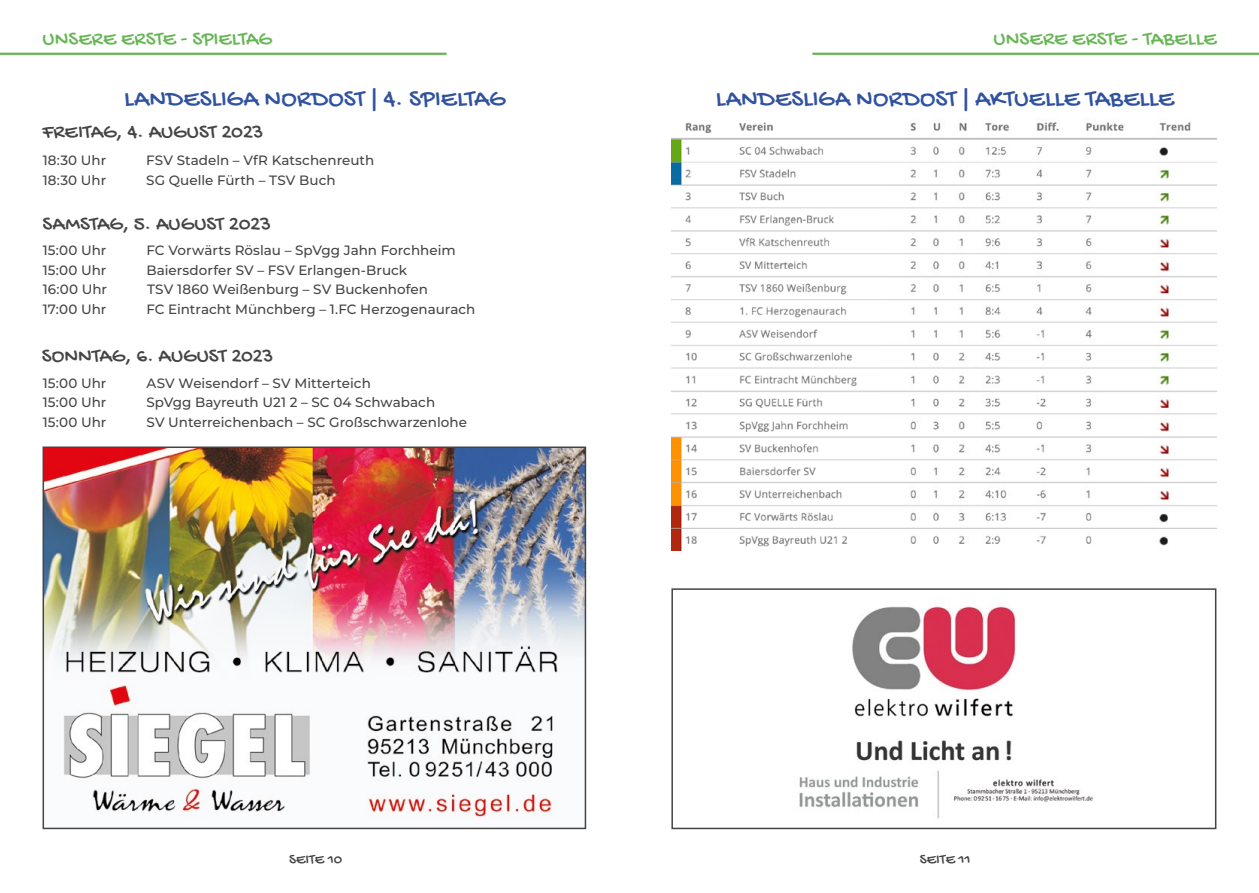
<style>
.page{position:relative;width:1259px;height:893px;background:#fff}
.page>*{position:absolute;margin:0;border:0;box-sizing:border-box;transform-origin:0 0}
.t1{font:25.5px "Gochi Hand";letter-spacing:.005em;color:#30529f}
.t2{font:21px "Gochi Hand";color:#454444}
.t3{font:21px "Gochi Hand";letter-spacing:.005em;color:#66b655}
.t4{font:15px "Gochi Hand";color:#454444}
.t5{font:500 13.5px "Montserrat";color:#454444}
</style>
<div class="page">
<hr style="left:0;top:53px;width:446px;height:2px;background:#66b655">
<hr style="left:812px;top:53px;width:447px;height:2px;background:#66b655">
<img style="left:46px;top:449px;width:537px;height:370px">
<div style="left:43px;top:446px;width:543px;height:383px;border:2px solid #454444"></div>
<img style="left:671px;top:122px;width:545px;height:429px">
<img style="left:799px;top:606px;width:295px;height:213px">
<div style="left:671px;top:588px;width:545px;height:241px;border:2px solid #454444"></div>
<h2 class="t3" style="left:43px;top:28px;width:231px">UNSERE ERSTE - SPIELTAG</h2>
<h1 class="t1" style="left:124px;top:85px;width:383px">LANDESLIGA NORDOST | 4. SPIELTAG</h1>
<h2 class="t2" style="left:43px;top:121px;width:222px">FREITAG, 4. AUGUST 2023</h2>
<p class="t5" style="left:43px;top:151px;width:65px">18:30 Uhr</p>
<p class="t5" style="left:146px;top:151px;width:229px">FSV Stadeln – VfR Katschenreuth</p>
<p class="t5" style="left:43px;top:170px;width:65px">18:30 Uhr</p>
<p class="t5" style="left:146px;top:170px;width:191px">SG Quelle Fürth – TSV Buch</p>
<h2 class="t2" style="left:43px;top:213px;width:230px">SAMSTAG, 5. AUGUST 2023</h2>
<p class="t5" style="left:43px;top:241px;width:65px">15:00 Uhr</p>
<p class="t5" style="left:146px;top:241px;width:311px">FC Vorwärts Röslau – SpVgg Jahn Forchheim</p>
<p class="t5" style="left:43px;top:261px;width:65px">15:00 Uhr</p>
<p class="t5" style="left:146px;top:261px;width:262px">Baiersdorfer SV – FSV Erlangen-Bruck</p>
<p class="t5" style="left:43px;top:280px;width:66px">16:00 Uhr</p>
<p class="t5" style="left:147px;top:280px;width:282px">TSV 1860 Weißenburg – SV Buckenhofen</p>
<p class="t5" style="left:43px;top:300px;width:65px">17:00 Uhr</p>
<p class="t5" style="left:146px;top:300px;width:331px">FC Eintracht Münchberg – 1.FC Herzogenaurach</p>
<h2 class="t2" style="left:42px;top:345px;width:233px">SONNTAG, 6. AUGUST 2023</h2>
<p class="t5" style="left:43px;top:374px;width:65px">15:00 Uhr</p>
<p class="t5" style="left:146px;top:374px;width:226px">ASV Weisendorf – SV Mitterteich</p>
<p class="t5" style="left:43px;top:393px;width:65px">15:00 Uhr</p>
<p class="t5" style="left:146px;top:393px;width:290px">SpVgg Bayreuth U21 2 – SC 04 Schwabach</p>
<p class="t5" style="left:43px;top:412px;width:65px">15:00 Uhr</p>
<p class="t5" style="left:146px;top:412px;width:322px">SV Unterreichenbach – SC Großschwarzenlohe</p>
<h2 class="t3" style="left:993px;top:28px;width:224px">UNSERE ERSTE - TABELLE</h2>
<h1 class="t1" style="left:716px;top:85px;width:460px">LANDESLIGA NORDOST | AKTUELLE TABELLE</h1>
<p class="t4" style="left:289px;top:852px;width:55px">SEITE 10</p>
<p class="t4" style="left:920px;top:852px;width:52px">SEITE 11</p>
</div>
